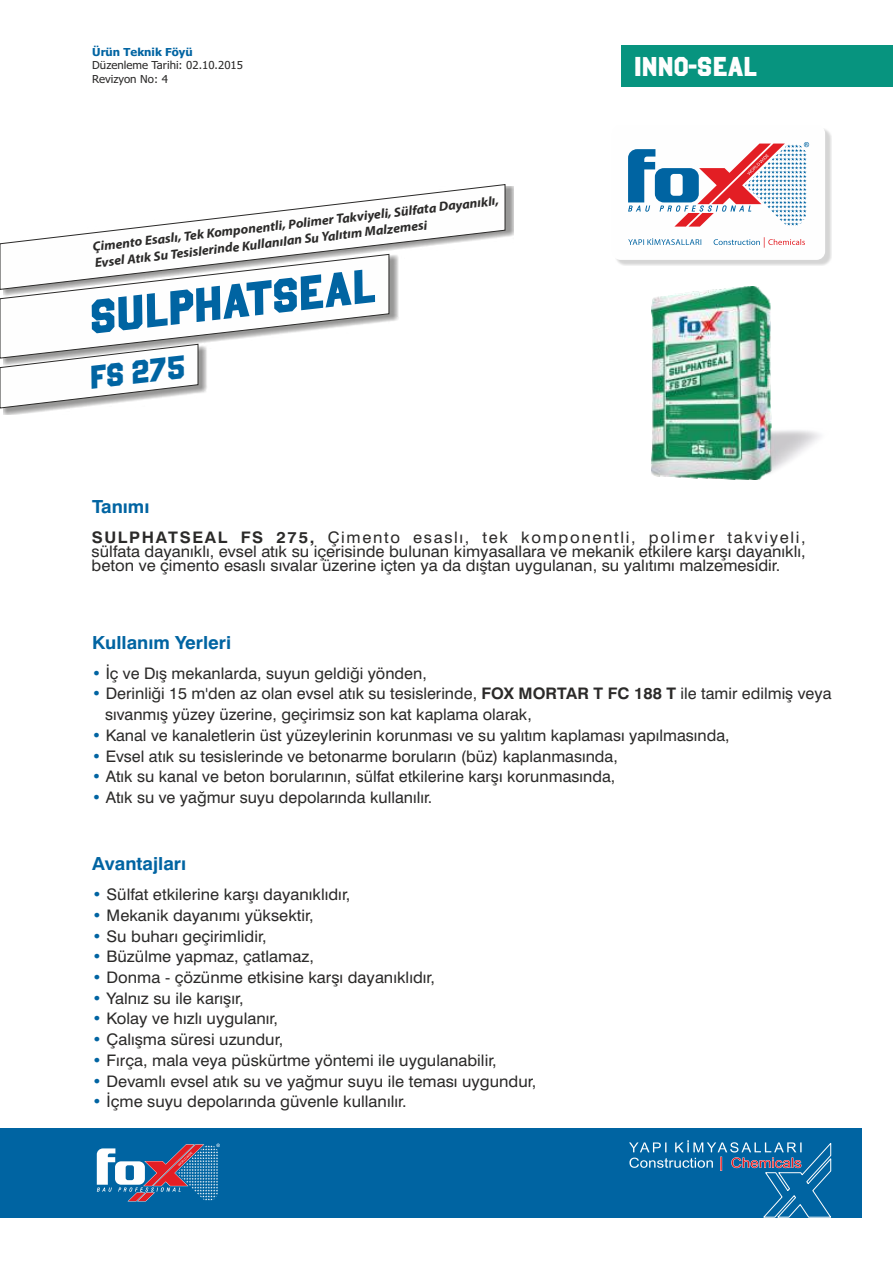
<style>
.page{position:relative;width:893px;height:1263px;background:#fff}
.page>*{position:absolute;margin:0;border:0;box-sizing:border-box;transform-origin:0 0}
.t1{font:46.5px "Eckhardt Poster Display JNL";color:#0064a2;scale:1.04 1}
.t2{font:31.65px "Eckhardt Poster Display JNL";color:#0064a2;scale:1.04 1}
.t3{font:26.55px "Eckhardt Poster Display JNL";color:#fefefe;scale:1.04 1}
.t4{font:700 18px "Swiss 721 BT";color:#0064a2;scale:1.04 1}
.t5{font:15.9px/14px "Swiss 721 BT";color:#2b2a29;text-align:justify;scale:1.04 1}
.t6{font:15.9px/21px "Swiss 721 BT";color:#2b2a29}
.t7{font:italic 700 13.2px/15.9px "Myriad Pro";color:#2b2a29;scale:1.04 1}
.t8{font:10.95px/13.2px "Tahoma";color:#2b2a29;scale:1.04 1}
.t9{font:700 10.95px "Tahoma";color:#0064a2;scale:1.04 1}
.s1{font-weight:700}
.s2{color:#0064a2}
</style>
<div class="page">
<div style="left:0;top:1128px;width:861px;height:89px;background:#0064a2"></div>
<svg style="left:629px;top:1140px;width:203px;height:78px"></svg>
<div style="left:622px;top:46px;width:271px;height:41px;background:#07947f"></div>
<img style="left:652px;top:287px;width:168px;height:192px">
<img style="left:616px;top:129px;width:215px;height:137px">
<div style="left:612px;top:125px;width:213px;height:135px;background:#fefefe;border-radius:9px"></div>
<svg style="left:628px;top:142px;width:181px;height:106px"></svg>
<svg style="left:97px;top:1143px;width:123px;height:58px"></svg>
<div style="left:3px;top:186px;width:510px;height:229px;background:#2b2a29;opacity:.49"></div>
<svg style="left:0;top:184px;width:505px;height:224px"></svg>
<p class="t9" style="left:92px;top:48px;width:98px">Ürün Teknik Föyü</p>
<p class="t8" style="left:92px;top:60px;width:147px">Düzenleme Tarihi : 02.10.2015<br>Revizyon No : 4</p>
<h3 class="t3" style="left:634px;top:51px;width:119px">INNO-SEAL</h3>
<p class="t7" style="left:92px;top:242px;width:394px;rotate:-7deg">Çimento Esaslı, Tek Komponentli, Polimer Takviyeli, Sülfata Dayanıklı,<br>Evsel Atık Su Tesislerinde Kullanılan Su Yalıtım Malzemesi</p>
<h1 class="t1" style="left:86px;top:289px;width:278px;rotate:-6deg">SULPHATSEAL</h1>
<h2 class="t2" style="left:87px;top:359px;width:94px;rotate:-6deg">FS 275</h2>
<p class="t4" style="left:92px;top:499px;width:56px">Tanımı</p>
<p class="t5" style="left:92px;top:531px;width:688px"><span class="s1">SULPHATSEAL FS 275,</span> Çimento esaslı, tek komponentli, polimer takviyeli, sülfata dayanıklı, evsel atık su içerisinde bulunan kimyasallara ve mekanik etkilere karşı dayanıklı, beton ve çimento esaslı sıvalar üzerine içten ya da dıştan uygulanan, su yalıtımı malzemesidir.</p>
<p class="t4" style="left:92px;top:635px;width:135px">Kullanım Yerleri</p>
<p class="t6" style="left:92px;top:664px;width:337px"><span class="s2">•</span> İç ve Dış mekanlarda, suyun geldiği yönden,</p>
<p class="t6" style="left:105px;top:685px;width:728px;text-indent:-13px"><span class="s2">•</span> Derinliği 15 m'den az olan evsel atık su tesislerinde, <span class="s1">FOX MORTAR T FC 188 T</span> ile tamir edilmiş veya sıvanmış yüzey üzerine, geçirimsiz son kat kaplama olarak,</p>
<p class="t6" style="left:92px;top:726px;width:639px"><span class="s2">•</span> Kanal ve kanaletlerin üst yüzeylerinin korunması ve su yalıtım kaplaması yapılmasında,</p>
<p class="t6" style="left:92px;top:747px;width:528px"><span class="s2">•</span> Evsel atık su tesislerinde ve betonarme boruların (büz) kaplanmasında,</p>
<p class="t6" style="left:92px;top:768px;width:525px"><span class="s2">•</span> Atık su kanal ve beton borularının, sülfat etkilerine karşı korunmasında,</p>
<p class="t6" style="left:92px;top:788px;width:342px"><span class="s2">•</span> Atık su ve yağmur suyu depolarında kullanılır.</p>
<p class="t4" style="left:92px;top:856px;width:92px">Avantajları</p>
<p class="t5" style="left:92px;top:889px;width:250px"><span class="s2">•</span> Sülfat etkilerine karşı dayanıklıdır,</p>
<p class="t5" style="left:92px;top:910px;width:214px"><span class="s2">•</span> Mekanik dayanımı yüksektir,</p>
<p class="t5" style="left:92px;top:931px;width:169px"><span class="s2">•</span> Su buharı geçirimlidir,</p>
<p class="t5" style="left:92px;top:951px;width:215px"><span class="s2">•</span> Büzülme yapmaz, çatlamaz,</p>
<p class="t5" style="left:92px;top:972px;width:331px"><span class="s2">•</span> Donma - çözünme etkisine karşı dayanıklıdır,</p>
<p class="t5" style="left:92px;top:993px;width:147px"><span class="s2">•</span> Yalnız su ile karışır,</p>
<p class="t5" style="left:92px;top:1013px;width:180px"><span class="s2">•</span> Kolay ve hızlı uygulanır,</p>
<p class="t5" style="left:92px;top:1034px;width:185px"><span class="s2">•</span> Çalışma süresi uzundur,</p>
<p class="t5" style="left:92px;top:1055px;width:390px"><span class="s2">•</span> Fırça, mala veya püskürtme yöntemi ile uygulanabilir,</p>
<p class="t5" style="left:92px;top:1075px;width:428px"><span class="s2">•</span> Devamlı evsel atık su ve yağmur suyu ile teması uygundur,</p>
<p class="t5" style="left:92px;top:1096px;width:304px"><span class="s2">•</span> İçme suyu depolarında güvenle kullanılır.</p>
</div>
